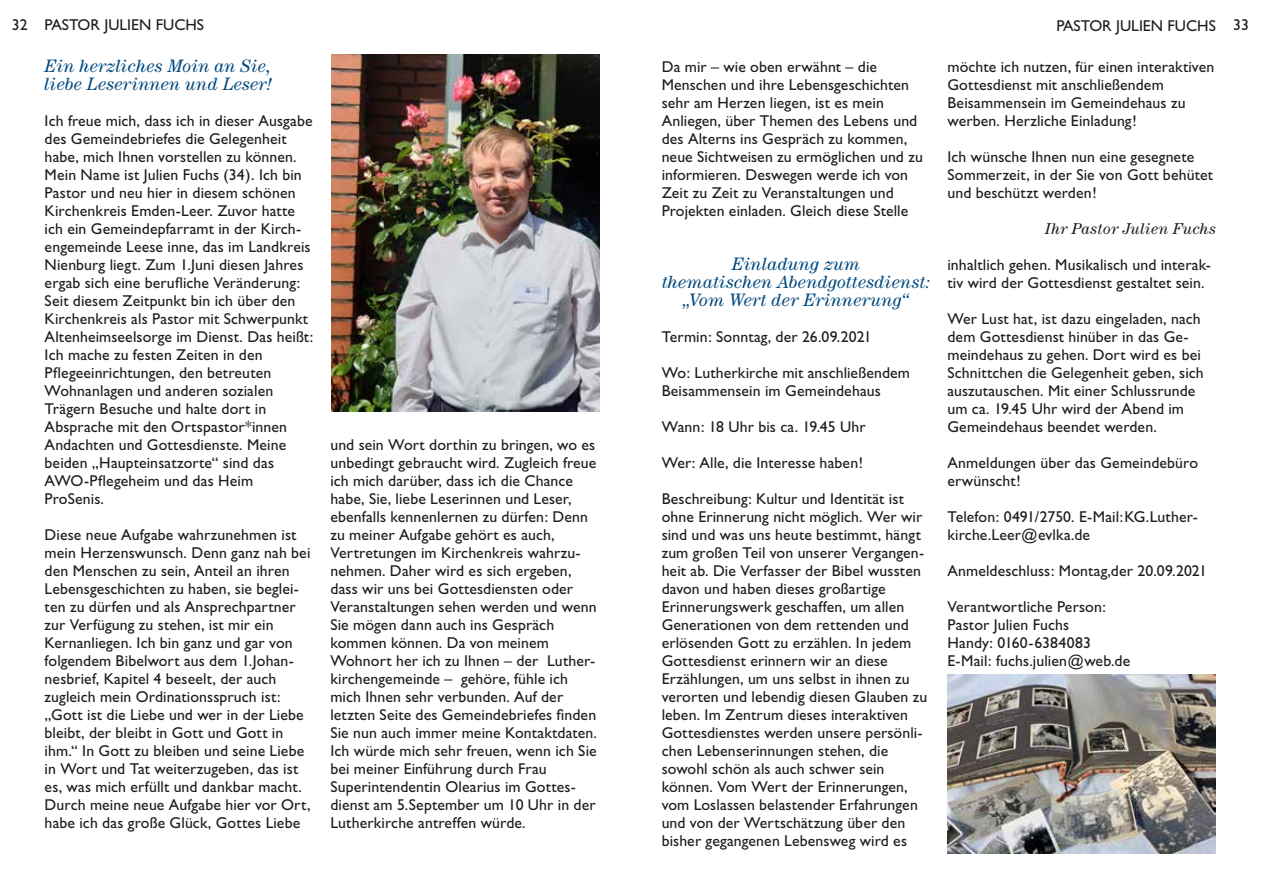
<style>
.page{position:relative;width:1263px;height:893px;background:#fff}
.page>*{position:absolute;margin:0;border:0;box-sizing:border-box;transform-origin:0 0}
.t1{font:italic 18px/18px "Century";letter-spacing:.01em;color:#00497f}
.t2{font:15.75px/18px "Gill Sans";letter-spacing:.005em;color:#1d1d1b}
.t3{font:italic 15.75px "Century";letter-spacing:.02em;color:#1d1d1b}
</style>
<div class="page">
<img style="left:331px;top:54px;width:268px;height:357px">
<img style="left:947px;top:675px;width:268px;height:178px">
<p class="t2" style="left:12px;top:15px;width:194px">32 PASTOR JULIEN FUCHS</p>
<p class="t1" style="left:45px;top:57px;width:229px">Ein herzliches Moin an Sie, liebe Leserinnen und Leser!</p>
<p class="t2" style="left:45px;top:112px;width:270px">Ich freue mich, dass ich in dieser Ausgabe des Gemeindebriefes die Gelegenheit habe, mich Ihnen vorstellen zu können.<br>Mein Name ist Julien Fuchs (34). Ich bin Pastor und neu hier in diesem schönen Kirchenkreis Emden-Leer. Zuvor hatte ich ein Gemeindepfarramt in der Kirch&shy;engemeinde Leese inne, das im Landkreis Nienburg liegt. Zum 1.Juni diesen Jahres ergab sich eine berufliche Veränderung:<br>Seit diesem Zeitpunkt bin ich über den Kirchenkreis als Pastor mit Schwerpunkt Altenheimseelsorge im Dienst. Das heißt:<br>Ich mache zu festen Zeiten in den Pflegeeinrichtungen, den betreuten Wohnanlagen und anderen sozialen Trägern Besuche und halte dort in Absprache mit den Ortspastor*innen Andachten und Gottesdienste. Meine beiden „Haupteinsatzorte“ sind das AWO-Pflegeheim und das Heim ProSenis.</p>
<p class="t2" style="left:45px;top:526px;width:267px">Diese neue Aufgabe wahrzunehmen ist mein Herzenswunsch. Denn ganz nah bei den Menschen zu sein, Anteil an ihren Lebensgeschichten zu haben, sie beglei&shy;ten zu dürfen und als Ansprechpartner zur Verfügung zu stehen, ist mir ein Kernanliegen. Ich bin ganz und gar von folgendem Bibelwort aus dem 1.Johan&shy;nesbrief, Kapitel 4 beseelt, der auch zugleich mein Ordinationsspruch ist: „Gott ist die Liebe und wer in der Liebe bleibt, der bleibt in Gott und Gott in ihm.“ In Gott zu bleiben und seine Liebe in Wort und Tat weiterzugeben, das ist es, was mich erfüllt und dankbar macht.<br>Durch meine neue Aufgabe hier vor Ort, habe ich das große Glück, Gottes Liebe</p>
<p class="t2" style="left:330px;top:436px;width:268px">und sein Wort dorthin zu bringen, wo es unbedingt gebraucht wird. Zugleich freue ich mich darüber, dass ich die Chance habe, Sie, liebe Leserinnen und Leser, ebenfalls kennenlernen zu dürfen: Denn zu meiner Aufgabe gehört es auch, Vertretungen im Kirchenkreis wahrzu&shy;nehmen. Daher wird es sich ergeben, dass wir uns bei Gottesdiensten oder Veranstaltungen sehen werden und wenn Sie mögen dann auch ins Gespräch kommen können. Da von meinem Wohnort her ich zu Ihnen – der Luther&shy;kirchengemeinde – gehöre, fühle ich mich Ihnen sehr verbunden. Auf der letzten Seite des Gemeindebriefes finden Sie nun auch immer meine Kontaktdaten.<br>Ich würde mich sehr freuen, wenn ich Sie bei meiner Einführung durch Frau Superintendentin Olearius im Gottes&shy;dienst am 5.September um 10 Uhr in der Lutherkirche antreffen würde.</p>
<p class="t2" style="left:662px;top:58px;width:263px">Da mir – wie oben erwähnt – die Menschen und ihre Lebensgeschichten sehr am Herzen liegen, ist es mein Anliegen, über Themen des Lebens und des Alterns ins Gespräch zu kommen, neue Sichtweisen zu ermöglichen und zu informieren. Deswegen werde ich von Zeit zu Zeit zu Veranstaltungen und Projekten einladen. Gleich diese Stelle</p>
<p class="t1" style="left:662px;top:255px;width:270px;text-align:center">Einladung zum<br>thematischen Abendgottesdienst: „Vom Wert der Erinnerung“</p>
<p class="t2" style="left:662px;top:328px;width:211px">Termin: Sonntag, der 26.09.2021</p>
<p class="t2" style="left:662px;top:364px;width:250px">Wo: Lutherkirche mit anschließendem<br>Beisammensein im Gemeindehaus</p>
<p class="t2" style="left:662px;top:418px;width:205px">Wann: 18 Uhr bis ca. 19.45 Uhr</p>
<p class="t2" style="left:662px;top:454px;width:203px">Wer: Alle, die Interesse haben!</p>
<p class="t2" style="left:662px;top:490px;width:267px">Beschreibung: Kultur und Identität ist ohne Erinnerung nicht möglich. Wer wir sind und was uns heute bestimmt, hängt zum großen Teil von unserer Vergangen&shy;heit ab. Die Verfasser der Bibel wussten davon und haben dieses großartige Erinnerungswerk geschaffen, um allen Generationen von dem rettenden und erlösenden Gott zu erzählen. In jedem Gottesdienst erinnern wir an diese Erzählungen, um uns selbst in ihnen zu verorten und lebendig diesen Glauben zu leben. Im Zentrum dieses interaktiven Gottesdienstes werden unsere persönli&shy;chen Lebenserinnungen stehen, die sowohl schön als auch schwer sein können. Vom Wert der Erinnerungen, vom Loslassen belastender Erfahrungen und von der Wertschätzung über den bisher gegangenen Lebensweg wird es</p>
<p class="t2" style="left:1056px;top:16px;width:194px">PASTOR JULIEN FUCHS 33</p>
<p class="t2" style="left:947px;top:58px;width:268px">möchte ich nutzen, für einen interaktiven Gottesdienst mit anschließendem Beisammensein im Gemeindehaus zu werben. Herzliche Einladung!</p>
<p class="t2" style="left:947px;top:148px;width:267px">Ich wünsche Ihnen nun eine gesegnete<br>Sommerzeit, in der Sie von Gott behütet und beschützt werden!</p>
<p class="t3" style="left:1045px;top:220px;width:173px">Ihr Pastor Julien Fuchs</p>
<p class="t2" style="left:947px;top:256px;width:265px">inhaltlich gehen. Musikalisch und interak&shy;tiv wird der Gottesdienst gestaltet sein.</p>
<p class="t2" style="left:947px;top:310px;width:258px">Wer Lust hat, ist dazu eingeladen, nach dem Gottesdienst hinüber in das Ge&shy;meindehaus zu gehen. Dort wird es bei Schnittchen die Gelegenheit geben, sich auszutauschen. Mit einer Schlussrunde um ca. 19.45 Uhr wird der Abend im Gemeindehaus beendet werden.</p>
<p class="t2" style="left:947px;top:454px;width:252px">Anmeldungen über das Gemeindebüro erwünscht!</p>
<p class="t2" style="left:947px;top:508px;width:252px">Telefon: 0491/2750. E-Mail:KG.Luther&shy;kirche.Leer@evlka.de</p>
<p class="t2" style="left:947px;top:562px;width:261px">Anmeldeschluss: Montag,der 20.09.2021</p>
<p class="t2" style="left:947px;top:598px;width:184px">Verantwortliche Person:<br>Pastor Julien Fuchs<br>Handy: 0160-6384083<br>E-Mail: fuchs.julien@web.de</p>
</div>
